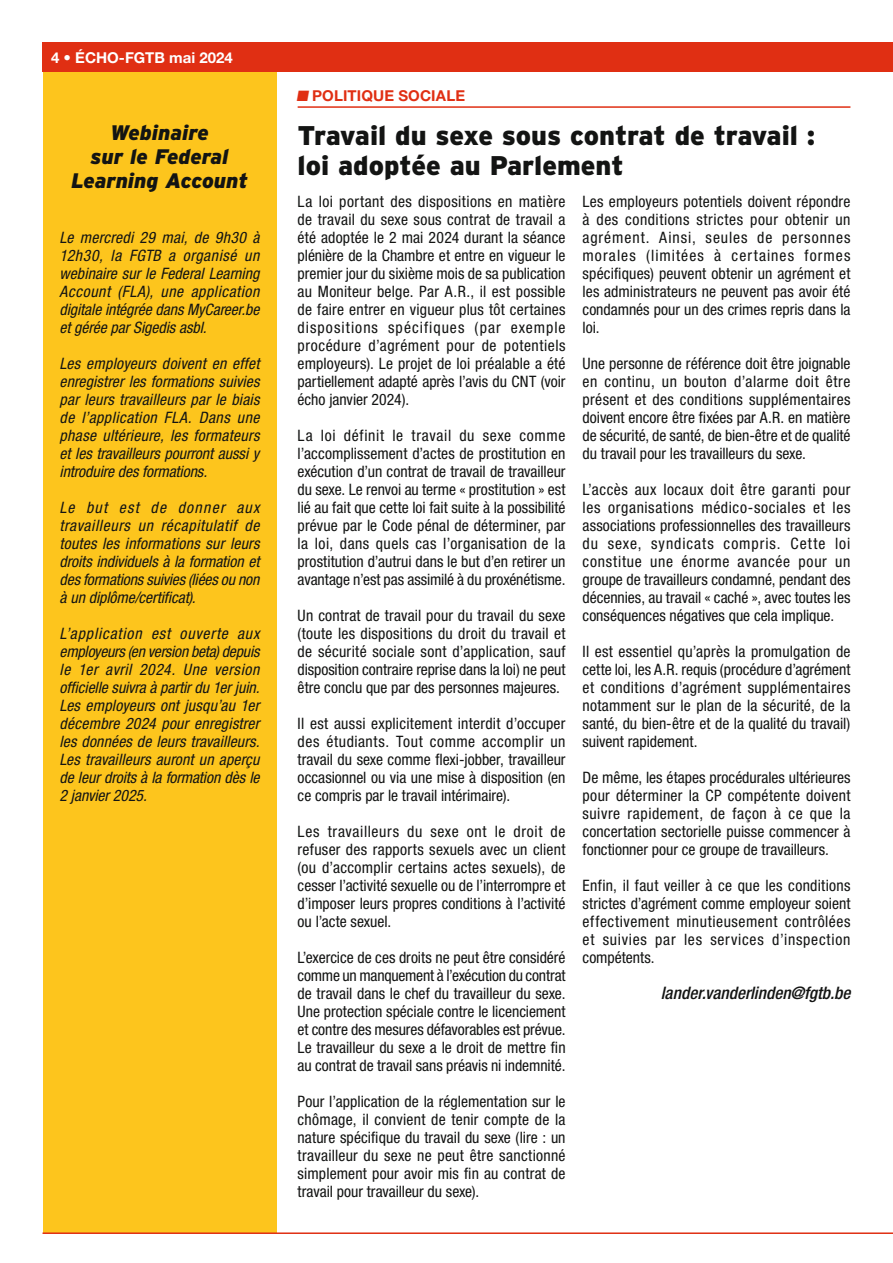
<style>
.page{position:relative;width:893px;height:1263px;background:#fff}
.page>*{position:absolute;margin:0;border:0;box-sizing:border-box;transform-origin:0 0}
.t1{font:900 27px/30px "Interstate";color:#131413}
.t2{font:italic 900 21px/24px "Interstate";color:#131413;text-align:center}
.t3{font:italic 500 condensed 17.25px "Helvetica Neue LT Std";color:#131413}
.t4{font:condensed 15.75px/18px "Helvetica Neue LT Std";color:#131413;text-align:justify}
.t5{font:italic condensed 15.75px/18px "Helvetica Neue LT Std";letter-spacing:-.005em;color:#131413;text-align:justify}
.t6{font:700 15px "Helvetica Neue LT Std";color:#fff}
.t7{font:700 15px "Helvetica Neue LT Std";letter-spacing:.01em;color:#e02f13}
</style>
<div class="page">
<div style="left:43px;top:57px;width:233px;height:1176px;background:#fdc51d"></div>
<hr style="left:43px;top:1232px;width:850px;height:2px;background:#e02f13">
<div style="left:43px;top:43px;width:850px;height:29px;background:#e02f13"></div>
<hr style="left:298px;top:106px;width:552px;height:2px;background:#e02f13">
<p class="t6" style="left:51px;top:48px;width:183px">4 • ÉCHO-FGTB mai 2024</p>
<h2 class="t2" style="left:71px;top:120px;width:178px">Webinaire<br>sur le Federal<br>Learning Account</h2>
<p class="t5" style="left:60px;top:228px;width:201px">Le mercredi 29 mai, de 9h30 à 12h30, la FGTB a organisé un webinaire sur le Federal Learning Account (FLA), une application digitale intégrée dans MyCareer.be et gérée par Sigedis asbl.</p>
<p class="t5" style="left:60px;top:354px;width:201px">Les employeurs doivent en effet enregistrer les formations suivies par leurs travailleurs par le biais de l’application FLA. Dans une phase ultérieure, les formateurs et les travailleurs pourront aussi y introduire des formations.</p>
<p class="t5" style="left:60px;top:498px;width:201px">Le but est de donner aux travailleurs un récapitulatif de toutes les informations sur leurs droits individuels à la formation et des formations suivies (liées ou non à un diplôme/certificat).</p>
<p class="t5" style="left:60px;top:624px;width:201px">L’application est ouverte aux employeurs (en version beta) depuis le 1er avril 2024. Une version officielle suivra à partir du 1er juin.<br>Les employeurs ont jusqu’au 1er décembre 2024 pour enregistrer les données de leurs travailleurs.<br>Les travailleurs auront un aperçu de leur droits à la formation dès le 2 janvier 2025.</p>
<p class="t7" style="left:297px;top:86px;width:170px">■ POLITIQUE SOCIALE</p>
<h1 class="t1" style="left:298px;top:120px;width:519px">Travail du sexe sous contrat de travail : loi adoptée au Parlement</h1>
<p class="t4" style="left:298px;top:192px;width:269px">La loi portant des dispositions en matière de travail du sexe sous contrat de travail a été adoptée le 2 mai 2024 durant la séance plénière de la Chambre et entre en vigueur le premier jour du sixième mois de sa publication au Moniteur belge. Par A.R., il est possible de faire entrer en vigueur plus tôt certaines dispositions spécifiques (par exemple procédure d’agrément pour de potentiels employeurs). Le projet de loi préalable a été partiellement adapté après l’avis du CNT (voir écho janvier 2024).</p>
<p class="t4" style="left:298px;top:426px;width:269px">La loi définit le travail du sexe comme l’accomplissement d’actes de prostitution en exécution d’un contrat de travail de travailleur du sexe. Le renvoi au terme « prostitution » est lié au fait que cette loi fait suite à la possibilité prévue par le Code pénal de déterminer, par la loi, dans quels cas l’organisation de la prostitution d’autrui dans le but d’en retirer un avantage n’est pas assimilé à du proxénétisme.</p>
<p class="t4" style="left:298px;top:606px;width:269px">Un contrat de travail pour du travail du sexe (toute les dispositions du droit du travail et de sécurité sociale sont d’application, sauf disposition contraire reprise dans la loi) ne peut être conclu que par des personnes majeures.</p>
<p class="t4" style="left:298px;top:714px;width:269px">Il est aussi explicitement interdit d’occuper des étudiants. Tout comme accomplir un travail du sexe comme flexi-jobber, travailleur occasionnel ou via une mise à disposition (en ce compris par le travail intérimaire).</p>
<p class="t4" style="left:298px;top:822px;width:269px">Les travailleurs du sexe ont le droit de refuser des rapports sexuels avec un client (ou d’accomplir certains actes sexuels), de cesser l’activité sexuelle ou de l’interrompre et d’imposer leurs propres conditions à l’activité ou l’acte sexuel.</p>
<p class="t4" style="left:298px;top:948px;width:269px">L’exercice de ces droits ne peut être considéré comme un manquement à l’exécution du contrat de travail dans le chef du travailleur du sexe.<br>Une protection spéciale contre le licenciement et contre des mesures défavorables est prévue.<br>Le travailleur du sexe a le droit de mettre fin au contrat de travail sans préavis ni indemnité.</p>
<p class="t4" style="left:298px;top:1092px;width:269px">Pour l’application de la réglementation sur le chômage, il convient de tenir compte de la nature spécifique du travail du sexe (lire : un travailleur du sexe ne peut être sanctionné simplement pour avoir mis fin au contrat de travail pour travailleur du sexe).</p>
<p class="t4" style="left:583px;top:192px;width:269px">Les employeurs potentiels doivent répondre à des conditions strictes pour obtenir un agrément. Ainsi, seules de personnes morales (limitées à certaines formes spécifiques) peuvent obtenir un agrément et les administrateurs ne peuvent pas avoir été condamnés pour un des crimes repris dans la loi.</p>
<p class="t4" style="left:583px;top:354px;width:269px">Une personne de référence doit être joignable en continu, un bouton d’alarme doit être présent et des conditions supplémentaires doivent encore être fixées par A.R. en matière de sécurité, de santé, de bien-être et de qualité du travail pour les travailleurs du sexe.</p>
<p class="t4" style="left:583px;top:480px;width:269px">L’accès aux locaux doit être garanti pour les organisations médico-sociales et les associations professionnelles des travailleurs du sexe, syndicats compris. Cette loi constitue une énorme avancée pour un groupe de travailleurs condamné, pendant des décennies, au travail « caché », avec toutes les conséquences négatives que cela implique.</p>
<p class="t4" style="left:583px;top:642px;width:269px">Il est essentiel qu’après la promulgation de cette loi, les A.R. requis (procédure d’agrément et conditions d’agrément supplémentaires notamment sur le plan de la sécurité, de la santé, du bien-être et de la qualité du travail) suivent rapidement.</p>
<p class="t4" style="left:583px;top:768px;width:269px">De même, les étapes procédurales ultérieures pour déterminer la CP compétente doivent suivre rapidement, de façon à ce que la concertation sectorielle puisse commencer à fonctionner pour ce groupe de travailleurs.</p>
<p class="t4" style="left:583px;top:876px;width:269px">Enfin, il faut veiller à ce que les conditions strictes d’agrément comme employeur soient effectivement minutieusement contrôlées et suivies par les services d’inspection compétents.</p>
<p class="t3" style="left:661px;top:982px;width:191px">lander.vanderlinden@fgtb.be</p>
</div>
